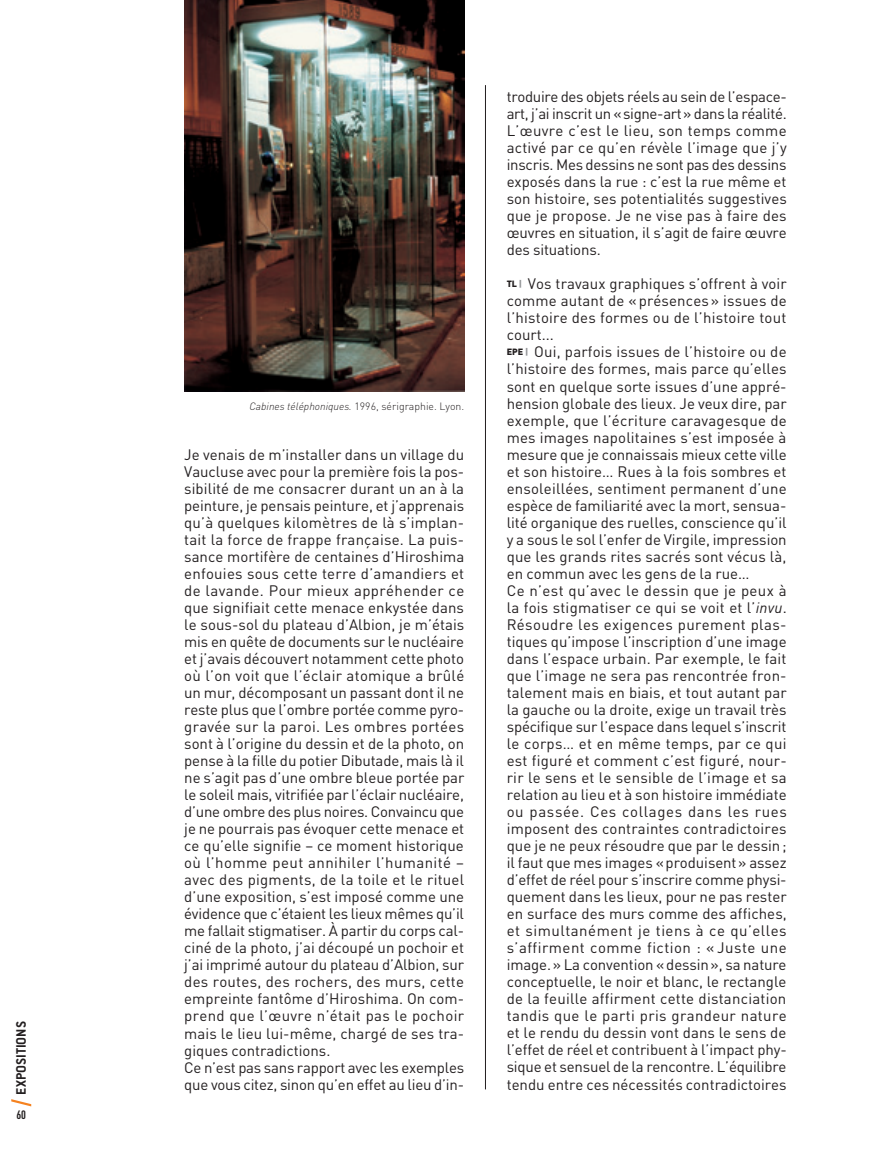
<style>
.page{position:relative;width:893px;height:1149px;background:#fff}
.page>*{position:absolute;margin:0;border:0;box-sizing:border-box;transform-origin:0 0}
.t1{font:15px/17px "DIN";color:#231f20}
.t2{font:700 15px "Conduit ITC";color:#231f20}
.t3{font:700 12px "DIN Cond";color:#231f20}
.t4{font:300 10.5px "DIN";color:#231f20}
.s1{font-style:italic}
.s2{font-weight:900;font-size:9px}
.s3{font-weight:900;font-size:9px;color:#939598}
</style>
<div class="page">
<svg style="left:11px;top:1099px;width:20px;height:7px"></svg>
<hr style="left:485px;top:85px;width:1px;height:1004px;background:#231f20">
<img style="left:184px;top:0;width:280px;height:391px">
<p class="t2" style="left:12px;top:1094px;width:74px;rotate:-90deg">Expositions</p>
<p class="t3" style="left:16px;top:1107px;width:11px">60</p>
<p class="t4" style="left:250px;top:399px;width:216px"><span class="s1">Cabines téléphoniques.</span> 1996, sérigraphie. Lyon.</p>
<p class="t1" style="left:184px;top:445px;width:282px">Je venais de m’installer dans un village du Vaucluse avec pour la première fois la pos&shy;sibilité de me consacrer durant un an à la peinture, je pensais peinture, et j’apprenais qu’à quelques kilomètres de là s’implan&shy;tait la force de frappe française. La puis&shy;sance mortifère de centaines d’Hiroshima enfouies sous cette terre d’amandiers et de lavande. Pour mieux appréhender ce que signifiait cette menace enkystée dans le sous-sol du plateau d’Albion, je m’étais mis en quête de documents sur le nucléaire et j’avais découvert notamment cette photo où l’on voit que l’éclair atomique a brûlé un mur, décomposant un passant dont il ne reste plus que l’ombre portée comme pyro&shy;gravée sur la paroi. Les ombres portées sont à l’origine du dessin et de la photo, on pense à la fille du potier Dibutade, mais là il ne s’agit pas d’une ombre bleue portée par le soleil mais, vitrifiée par l’éclair nucléaire, d’une ombre des plus noires. Convaincu que je ne pourrais pas évoquer cette menace et ce qu’elle signifie – ce moment historique où l’homme peut annihiler l’humanité – avec des pigments, de la toile et le rituel d’une exposition, s’est imposé comme une évidence que c’étaient les lieux mêmes qu’il me fallait stigmatiser. À partir du corps cal&shy;ciné de la photo, j’ai découpé un pochoir et j’ai imprimé autour du plateau d’Albion, sur des routes, des rochers, des murs, cette empreinte fantôme d’Hiroshima. On com&shy;prend que l’œuvre n’était pas le pochoir mais le lieu lui-même, chargé de ses tra&shy;giques contradictions.<br>Ce n’est pas sans rapport avec les exemples que vous citez, sinon qu’en effet au lieu d’in-</p>
<p class="t1" style="left:507px;top:88px;width:282px;text-align:justify">troduire des objets réels au sein de l’espace&shy;art, j’ai inscrit un «signe-art» dans la réalité.<br>L’œuvre c’est le lieu, son temps comme activé par ce qu’en révèle l’image que j’y inscris. Mes dessins ne sont pas des dessins exposés dans la rue : c’est la rue même et son histoire, ses potentialités suggestives que je propose. Je ne vise pas à faire des œuvres en situation, il s’agit de faire œuvre des situations.</p>
<p class="t1" style="left:507px;top:275px;width:282px"><span class="s2">TL</span> <span class="s3">|</span> Vos travaux graphiques s’offrent à voir comme autant de «présences » issues de l’histoire des formes ou de l’histoire tout court...<br><span class="s2">EPE</span> <span class="s3">|</span> Oui, parfois issues de l’histoire ou de l’histoire des formes, mais parce qu’elles sont en quelque sorte issues d’une appré&shy;hension globale des lieux. Je veux dire, par exemple, que l’écriture caravagesque de mes images napolitaines s’est imposée à mesure que je connaissais mieux cette ville et son histoire… Rues à la fois sombres et ensoleillées, sentiment permanent d’une espèce de familiarité avec la mort, sensua&shy;lité organique des ruelles, conscience qu’il y a sous le sol l’enfer de Virgile, impression que les grands rites sacrés sont vécus là, en commun avec les gens de la rue…<br>Ce n’est qu’avec le dessin que je peux à la fois stigmatiser ce qui se voit et l’<span class="s1">invu</span>.<br>Résoudre les exigences purement plas&shy;tiques qu’impose l’inscription d’une image dans l’espace urbain. Par exemple, le fait que l’image ne sera pas rencontrée fron&shy;talement mais en biais, et tout autant par la gauche ou la droite, exige un travail très spécifique sur l’espace dans lequel s’inscrit le corps… et en même temps, par ce qui est figuré et comment c’est figuré, nour&shy;rir le sens et le sensible de l’image et sa relation au lieu et à son histoire immédiate ou passée. Ces collages dans les rues imposent des contraintes contradictoires que je ne peux résoudre que par le dessin; il faut que mes images «produisent» assez d’effet de réel pour s’inscrire comme physi&shy;quement dans les lieux, pour ne pas rester en surface des murs comme des affiches, et simultanément je tiens à ce qu’elles s’affirment comme fiction : « Juste une image.» La convention «dessin», sa nature conceptuelle, le noir et blanc, le rectangle de la feuille affirment cette distanciation tandis que le parti pris grandeur nature et le rendu du dessin vont dans le sens de l’effet de réel et contribuent à l’impact phy&shy;sique et sensuel de la rencontre. L’équilibre tendu entre ces nécessités contradictoires</p>
</div>
